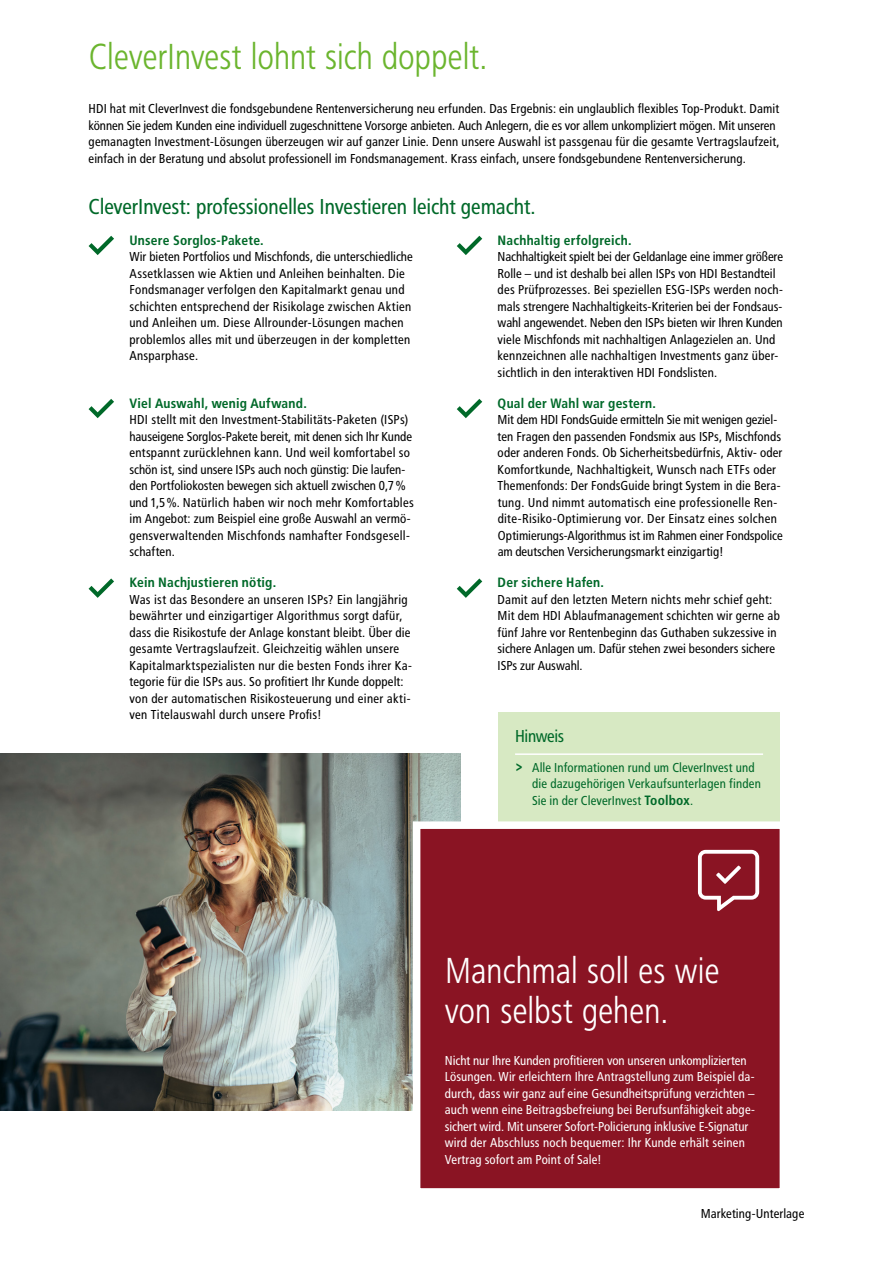
<style>
.page{position:relative;width:893px;height:1263px;background:#fff}
.page>*{position:absolute;margin:0;border:0;box-sizing:border-box;transform-origin:0 0}
.t1{font:36px/40.5px "HDI Gerling Sans Cond Light";letter-spacing:-.01em;color:#fff}
.t2{font:36px "HDI Gerling Sans Cond Light";letter-spacing:-.01em;color:#6bb52e}
.t3{font:22.5px "HDI Gerling Sans Cond Regular";letter-spacing:-.005em;color:#006929}
.t4{font:18px "HDI Gerling Sans Cond Regular";letter-spacing:-.02em;color:#006929}
.t5{font:13.5px/16.5px "HDI Gerling Sans Cond Regular";letter-spacing:.01em;color:#000}
.t6{font:13.5px/16.5px "HDI Gerling Sans Cond Regular";letter-spacing:.005em;color:#fff}
.t7{font:13.5px "HDI Gerling Sans Cond Bold";letter-spacing:.015em;color:#006929}
.t8{font:13.5px/16.5px "HDI Gerling Sans Cond Regular";letter-spacing:.01em;color:#006929}
.s1{font-family:"HDI Gerling Sans Cond Bold"}
</style>
<div class="page">
<img style="left:0;top:753px;width:461px;height:357px">
<div style="left:499px;top:712px;width:281px;height:109px;background:#d7e9c3"></div>
<hr style="left:515px;top:753px;width:248px;height:2px;background:#fff">
<div style="left:417px;top:825px;width:366px;height:367px;background:#8a1423"></div>
<div style="left:413px;top:821px;width:374px;height:375px;border:8px solid #fff"></div>
<svg style="left:698px;top:850px;width:61px;height:61px"></svg>
<svg style="left:89px;top:236px;width:25px;height:19px"></svg>
<svg style="left:89px;top:399px;width:25px;height:19px"></svg>
<svg style="left:89px;top:578px;width:25px;height:20px"></svg>
<svg style="left:457px;top:236px;width:25px;height:19px"></svg>
<svg style="left:457px;top:399px;width:25px;height:19px"></svg>
<svg style="left:457px;top:578px;width:25px;height:20px"></svg>
<h1 class="t2" style="left:89px;top:36px;width:401px">CleverInvest lohnt sich doppelt.</h1>
<p class="t5" style="left:89px;top:101px;width:692px">HDI hat mit CleverInvest die fondsgebundene Rentenversicherung neu erfunden. Das Ergebnis: ein unglaublich flexibles Top-Produkt. Damit können Sie jedem Kunden eine individuell zugeschnittene Vorsorge anbieten. Auch Anlegern, die es vor allem unkompliziert mögen. Mit unseren gemanagten Investment-Lösungen überzeugen wir auf ganzer Linie. Denn unsere Auswahl ist passgenau für die gesamte Vertragslaufzeit, einfach in der Beratung und absolut professionell im Fondsmanagement. Krass einfach, unsere fondsgebundene Rentenversicherung.</p>
<h2 class="t3" style="left:89px;top:194px;width:449px">CleverInvest: professionelles Investieren leicht gemacht.</h2>
<p class="t7" style="left:129px;top:232px;width:136px">Unsere Sorglos-Pakete.</p>
<p class="t5" style="left:129px;top:249px;width:285px">Wir bieten Portfolios und Mischfonds, die unterschiedliche Assetklassen wie Aktien und Anleihen beinhalten. Die Fondsmanager verfolgen den Kapitalmarkt genau und schichten entsprechend der Risikolage zwischen Aktien und Anleihen um. Diese Allrounder-Lösungen machen problemlos alles mit und überzeugen in der kompletten Ansparphase.</p>
<p class="t7" style="left:129px;top:395px;width:179px">Viel Auswahl, wenig Aufwand.</p>
<p class="t5" style="left:129px;top:411px;width:286px">HDI stellt mit den Investment-Stabilitäts-Paketen (ISPs) hauseigene Sorglos-Pakete bereit, mit denen sich Ihr Kunde entspannt zurücklehnen kann. Und weil komfortabel so schön ist, sind unsere ISPs auch noch günstig: Die laufen&shy;den Portfoliokosten bewegen sich aktuell zwischen 0,7% und 1,5%. Natürlich haben wir noch mehr Komfortables im Angebot: zum Beispiel eine große Auswahl an vermö&shy;gensverwaltenden Mischfonds namhafter Fondsgesell&shy;schaften.</p>
<p class="t7" style="left:129px;top:575px;width:148px">Kein Nachjustieren nötig.</p>
<p class="t5" style="left:129px;top:591px;width:284px">Was ist das Besondere an unseren ISPs? Ein langjährig bewährter und einzigartiger Algorithmus sorgt dafür, dass die Risikostufe der Anlage konstant bleibt. Über die gesamte Vertragslaufzeit. Gleichzeitig wählen unsere Kapitalmarktspezialisten nur die besten Fonds ihrer Ka&shy;tegorie für die ISPs aus. So profitiert Ihr Kunde doppelt: von der automatischen Risikosteuerung und einer akti&shy;ven Titelauswahl durch unsere Profis!</p>
<p class="t7" style="left:498px;top:232px;width:135px">Nachhaltig erfolgreich.</p>
<p class="t5" style="left:498px;top:249px;width:287px">Nachhaltigkeit spielt bei der Geldanlage eine immer größere Rolle – und ist deshalb bei allen ISPs von HDI Bestandteil des Prüfprozesses. Bei speziellen ESG-ISPs werden noch&shy;mals strengere Nachhaltigkeits-Kriterien bei der Fondsaus&shy;wahl angewendet. Neben den ISPs bieten wir Ihren Kunden viele Mischfonds mit nachhaltigen Anlagezielen an. Und kennzeichnen alle nachhaltigen Investments ganz über&shy;sichtlich in den interaktiven HDI Fondslisten.</p>
<p class="t7" style="left:498px;top:395px;width:160px">Qual der Wahl war gestern.</p>
<p class="t5" style="left:498px;top:411px;width:287px">Mit dem HDI FondsGuide ermitteln Sie mit wenigen geziel&shy;ten Fragen den passenden Fondsmix aus ISPs, Mischfonds oder anderen Fonds. Ob Sicherheitsbedürfnis, Aktiv- oder Komfortkunde, Nachhaltigkeit, Wunsch nach ETFs oder Themenfonds: Der FondsGuide bringt System in die Bera&shy;tung. Und nimmt automatisch eine professionelle Ren&shy;dite-Risiko-Optimierung vor. Der Einsatz eines solchen Optimierungs-Algorithmus ist im Rahmen einer Fondspolice am deutschen Versicherungsmarkt einzigartig!</p>
<p class="t7" style="left:498px;top:575px;width:108px">Der sichere Hafen.</p>
<p class="t5" style="left:498px;top:591px;width:284px">Damit auf den letzten Metern nichts mehr schief geht:<br>Mit dem HDI Ablaufmanagement schichten wir gerne ab fünf Jahre vor Rentenbeginn das Guthaben sukzessive in sichere Anlagen um. Dafür stehen zwei besonders sichere ISPs zur Auswahl.</p>
<h3 class="t4" style="left:515px;top:726px;width:50px">Hinweis</h3>
<p class="t8" style="left:532px;top:759px;width:230px;text-indent:-17px"><span class="s1">&gt;</span> Alle Informationen rund um CleverInvest und die dazugehörigen Verkaufsunterlagen finden<br>Sie in der CleverInvest <span class="s1">Toolbox</span>.</p>
<h1 class="t1" style="left:445px;top:951px;width:277px">Manchmal soll es wie von selbst gehen.</h1>
<p class="t6" style="left:445px;top:1052px;width:312px">Nicht nur Ihre Kunden profitieren von unseren unkomplizierten Lösungen. Wir erleichtern Ihre Antragstellung zum Beispiel da&shy;durch, dass wir ganz auf eine Gesundheitsprüfung verzichten – auch wenn eine Beitragsbefreiung bei Berufsunfähigkeit abge&shy;sichert wird. Mit unserer Sofort-Policierung inklusive E-Signatur wird der Abschluss noch bequemer: Ihr Kunde erhält seinen Vertrag sofort am Point of Sale!</p>
<p class="t5" style="left:701px;top:1205px;width:105px">Marketing-Unterlage</p>
</div>
